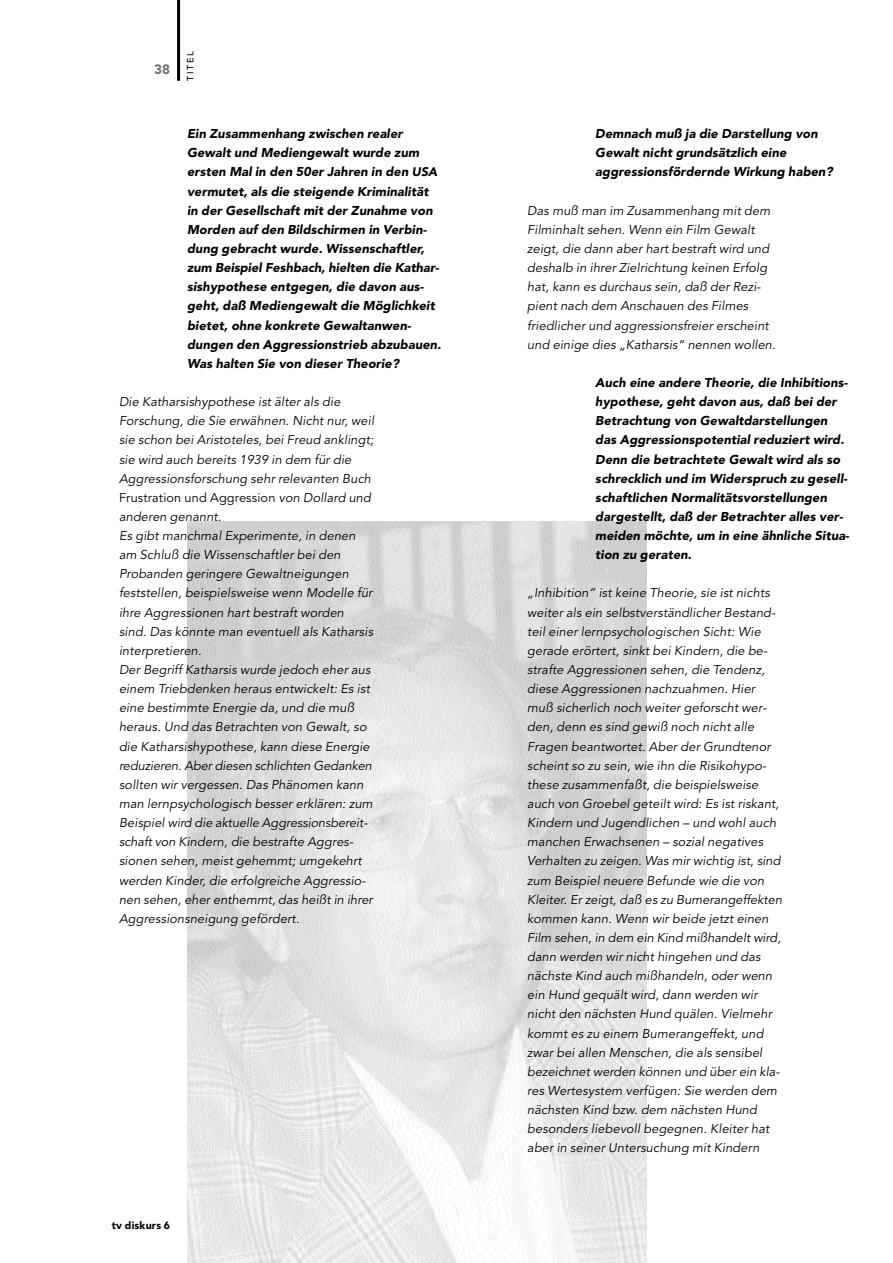
<style>
.page{position:relative;width:893px;height:1263px;background:#fff}
.page>*{position:absolute;margin:0;border:0;box-sizing:border-box;transform-origin:0 0}
.t1{font:900 13.5px "Avenir";color:#757575}
.t2{font:italic 12.75px/19.2px "Avenir";letter-spacing:.01em;color:#000}
.t3{font:italic 900 12.75px/19.2px "Avenir";letter-spacing:.01em;color:#000}
.t4{font:900 10.5px "Avenir";letter-spacing:.02em;color:#000}
.t5{font:500 9px "Avenir";letter-spacing:.165em;color:#000}
.s1{font-size:12.3px}
.s2{font-style:normal}
</style>
<div class="page">
<img style="left:187px;top:521px;width:459px;height:742px">
<hr style="left:177px;top:0;width:3px;height:81px;background:#000">
<p class="t1" style="left:154px;top:64px;width:17px">38</p>
<p class="t5" style="left:187px;top:81px;width:31px;rotate:-90deg">TITEL</p>
<p class="t3" style="left:187px;top:125px;width:256px">Ein Zusammenhang zwischen realer Gewalt und Mediengewalt wurde zum ersten Mal in den 50er Jahren in den <span class="s1">USA </span>vermutet, als die steigende Kriminalität in der Gesellschaft mit der Zunahme von Morden auf den Bildschirmen in Verbin&shy;dung gebracht wurde. Wissenschaftler, zum Beispiel Feshbach, hielten die Kathar&shy;sishypothese entgegen, die davon aus&shy;geht, daß Mediengewalt die Möglichkeit bietet, ohne konkrete Gewaltanwen&shy;dungen den Aggressionstrieb abzubauen.<br>Was halten Sie von dieser Theorie?</p>
<p class="t2" style="left:119px;top:393px;width:257px">Die Katharsishypothese ist älter als die Forschung, die Sie erwähnen. Nicht nur, weil sie schon bei Aristoteles, bei Freud anklingt; sie wird auch bereits 1939 in dem für die Aggressionsforschung sehr relevanten Buch <span class="s2">Frustration und Aggression</span> von Dollard und anderen genannt.<br>Es gibt manchmal Experimente, in denen am Schluß die Wissenschaftler bei den Probanden geringere Gewaltneigungen feststellen, beispielsweise wenn Modelle für ihre Aggressionen hart bestraft worden sind. Das könnte man eventuell als Katharsis interpretieren.<br>Der Begriff Katharsis wurde jedoch eher aus einem Triebdenken heraus entwickelt: Es ist eine bestimmte Energie da, und die muß heraus. Und das Betrachten von Gewalt, so die Katharsishypothese, kann diese Energie reduzieren. Aber diesen schlichten Gedanken sollten wir vergessen. Das Phänomen kann man lernpsychologisch besser erklären: zum Beispiel wird die aktuelle Aggressionsbereit&shy;schaft von Kindern, die bestrafte Aggres&shy;sionen sehen, meist gehemmt; umgekehrt werden Kinder, die erfolgreiche Aggressio&shy;nen sehen, eher enthemmt, das heißt in ihrer Aggressionsneigung gefördert.</p>
<p class="t4" style="left:112px;top:1221px;width:60px">tv diskurs 6</p>
<p class="t3" style="left:595px;top:125px;width:239px">Demnach muß ja die Darstellung von<br>Gewalt nicht grundsätzlich eine aggressionsfördernde Wirkung haben?</p>
<p class="t2" style="left:527px;top:202px;width:250px">Das muß man im Zusammenhang mit dem Filminhalt sehen. Wenn ein Film Gewalt zeigt, die dann aber hart bestraft wird und deshalb in ihrer Zielrichtung keinen Erfolg hat, kann es durchaus sein, daß der Rezi&shy;pient nach dem Anschauen des Filmes friedlicher und aggressionsfreier erscheint und einige dies „Katharsis“ nennen wollen.</p>
<p class="t3" style="left:595px;top:374px;width:255px">Auch eine andere Theorie, die Inhibitions&shy;hypothese, geht davon aus, daß bei der Betrachtung von Gewaltdarstellungen das Aggressionspotential reduziert wird.<br>Denn die betrachtete Gewalt wird als so schrecklich und im Widerspruch zu gesell&shy;schaftlichen Normalitätsvorstellungen dargestellt, daß der Betrachter alles ver&shy;meiden möchte, um in eine ähnliche Situa&shy;tion zu geraten.</p>
<p class="t2" style="left:527px;top:584px;width:256px">„Inhibition“ ist keine Theorie, sie ist nichts weiter als ein selbstverständlicher Bestand&shy;teil einer lernpsychologischen Sicht: Wie gerade erörtert, sinkt bei Kindern, die be&shy;strafte Aggressionen sehen, die Tendenz, diese Aggressionen nachzuahmen. Hier muß sicherlich noch weiter geforscht wer&shy;den, denn es sind gewiß noch nicht alle Fragen beantwortet. Aber der Grundtenor scheint so zu sein, wie ihn die Risikohypo&shy;these zusammenfaßt, die beispielsweise auch von Groebel geteilt wird: Es ist riskant, Kindern und Jugendlichen – und wohl auch manchen Erwachsenen – sozial negatives Verhalten zu zeigen. Was mir wichtig ist, sind zum Beispiel neuere Befunde wie die von Kleiter. Er zeigt, daß es zu Bumerangeffekten kommen kann. Wenn wir beide jetzt einen Film sehen, in dem ein Kind mißhandelt wird, dann werden wir nicht hingehen und das nächste Kind auch mißhandeln, oder wenn ein Hund gequält wird, dann werden wir nicht den nächsten Hund quälen. Vielmehr kommt es zu einem Bumerangeffekt, und zwar bei allen Menschen, die als sensibel bezeichnet werden können und über ein kla&shy;res Wertesystem verfügen: Sie werden dem nächsten Kind bzw. dem nächsten Hund besonders liebevoll begegnen. Kleiter hat aber in seiner Untersuchung mit Kindern</p>
</div>
